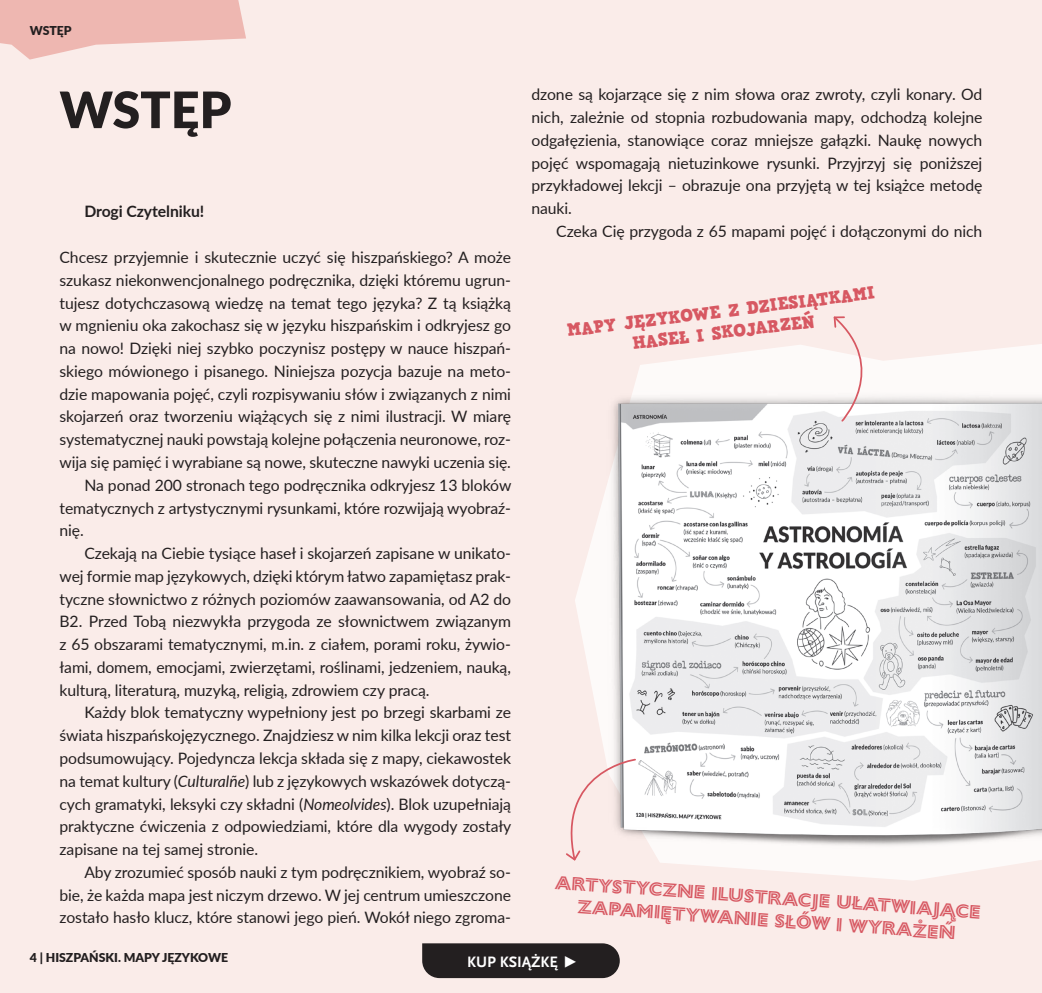
<style>
.page{position:relative;width:1042px;height:993px;background:#fff}
.page>*{position:absolute;margin:0;border:0;box-sizing:border-box;transform-origin:0 0}
.t1{font:900 50.23px "Lato";color:#231f20}
.t2{font:700 19.25px/22.8px "Gill Sans Nova Inline";color:#d75862;text-align:center}
.t3{font:17.5px/21px "HVD Comic Serif Pro";color:#d75862;text-align:center}
.t4{font:15.75px/22.8px "Lato";letter-spacing:-.005em;color:#231f20;text-align:justify}
.t5{font:700 15.75px "Lato";letter-spacing:-.005em;color:#231f20}
.t6{font:700 15.75px "Scala Sans Pro";color:#fff}
.t7{font:900 12.25px "Lato";color:#231f20}
.s1{font-style:italic}
</style>
<div class="page">
<div style="left:0;top:0;width:1042px;height:992px;background:#faece9"></div>
<svg style="left:0;top:0;width:246px;height:60px"></svg>
<svg style="left:575px;top:344px;width:467px;height:536px"></svg>
<img style="left:589px;top:376px;width:453px;height:493px">
<svg style="left:832px;top:316px;width:58px;height:106px"></svg>
<svg style="left:566px;top:757px;width:71px;height:104px"></svg>
<div style="left:422px;top:943px;width:198px;height:34px;background:#231f20"></div>
<p class="t7" style="left:30px;top:21px;width:43px">WSTĘP</p>
<p class="t4" style="left:531px;top:83px;width:452px">dzone są kojarzące się z nim słowa oraz zwroty, czyli konary. Od nich, zależnie od stopnia rozbudowania mapy, odchodzą kolejne odgałęzienia, stanowiące coraz mniejsze gałązki. Naukę nowych pojęć wspomagają nietuzinkowe rysunki. Przyjrzyj się poniższej przykładowej lekcji – obrazuje ona przyjętą w tej książce metodę nauki.</p>
<p class="t4" style="left:556px;top:219px;width:428px">Czeka Cię przygoda z 65 mapami pojęć i dołączonymi do nich</p>
<h1 class="t1" style="left:60px;top:72px;width:173px">WSTĘP</h1>
<p class="t5" style="left:84px;top:200px;width:122px">Drogi Czytelniku!</p>
<p class="t4" style="left:60px;top:245px;width:453px">Chcesz przyjemnie i skutecznie uczyć się hiszpańskiego? A może</p>
<p class="t4" style="left:60px;top:268px;width:453px">szukasz niekonwencjonalnego podręcznika, dzięki któremu ugrun-</p>
<p class="t4" style="left:60px;top:291px;width:453px">tujesz dotychczasową wiedzę na temat tego języka? Z tą książką</p>
<p class="t4" style="left:60px;top:313px;width:453px">w mgnieniu oka zakochasz się w języku hiszpańskim i odkryjesz go</p>
<p class="t4" style="left:60px;top:336px;width:453px">na nowo! Dzięki niej szybko poczynisz postępy w nauce hiszpań-</p>
<p class="t4" style="left:60px;top:359px;width:453px">skiego mówionego i pisanego. Niniejsza pozycja bazuje na meto-</p>
<p class="t4" style="left:60px;top:382px;width:453px">dzie mapowania pojęć, czyli rozpisywaniu słów i związanych z nimi</p>
<p class="t4" style="left:60px;top:404px;width:453px">skojarzeń oraz tworzeniu wiążących się z nimi ilustracji. W miarę</p>
<p class="t4" style="left:60px;top:427px;width:453px">systematycznej nauki powstają kolejne połączenia neuronowe, roz-</p>
<p class="t4" style="left:60px;top:450px;width:453px">wija się pamięć i wyrabiane są nowe, skuteczne nawyki uczenia się.</p>
<p class="t4" style="left:84px;top:473px;width:428px">Na ponad 200 stronach tego podręcznika odkryjesz 13 bloków</p>
<p class="t4" style="left:60px;top:495px;width:453px">tematycznych z artystycznymi rysunkami, które rozwijają wyobraź-</p>
<p class="t4" style="left:60px;top:518px;width:26px">nię.</p>
<p class="t4" style="left:84px;top:541px;width:428px">Czekają na Ciebie tysiące haseł i skojarzeń zapisane w unikato-</p>
<p class="t4" style="left:60px;top:564px;width:453px">wej formie map językowych, dzięki którym łatwo zapamiętasz prak-</p>
<p class="t4" style="left:60px;top:586px;width:453px">tyczne słownictwo z różnych poziomów zaawansowania, od A2 do</p>
<p class="t4" style="left:60px;top:609px;width:453px">B2. Przed Tobą niezwykła przygoda ze słownictwem związanym</p>
<p class="t4" style="left:60px;top:632px;width:453px">z 65 obszarami tematycznymi, m.in. z ciałem, porami roku, żywio-</p>
<p class="t4" style="left:60px;top:655px;width:453px">łami, domem, emocjami, zwierzętami, roślinami, jedzeniem, nauką,</p>
<p class="t4" style="left:60px;top:677px;width:372px">kulturą, literaturą, muzyką, religią, zdrowiem czy pracą.</p>
<p class="t4" style="left:84px;top:700px;width:428px">Każdy blok tematyczny wypełniony jest po brzegi skarbami ze</p>
<p class="t4" style="left:60px;top:723px;width:453px">świata hiszpańskojęzycznego. Znajdziesz w nim kilka lekcji oraz test</p>
<p class="t4" style="left:60px;top:746px;width:453px">podsumowujący. Pojedyncza lekcja składa się z mapy, ciekawostek</p>
<p class="t4" style="left:60px;top:768px;width:453px">na temat kultury (<span class="s1">Culturalñe</span>) lub z językowych wskazówek dotyczą-</p>
<p class="t4" style="left:60px;top:791px;width:453px">cych gramatyki, leksyki czy składni (<span class="s1">Nomeolvides</span>). Blok uzupełniają</p>
<p class="t4" style="left:60px;top:814px;width:453px">praktyczne ćwiczenia z odpowiedziami, które dla wygody zostały</p>
<p class="t4" style="left:60px;top:837px;width:200px">zapisane na tej samej stronie.</p>
<p class="t4" style="left:84px;top:859px;width:428px">Aby zrozumieć sposób nauki z tym podręcznikiem, wyobraź so-</p>
<p class="t4" style="left:60px;top:882px;width:453px">bie, że każda mapa jest niczym drzewo. W jej centrum umieszczone</p>
<p class="t4" style="left:60px;top:905px;width:453px">zostało hasło klucz, które stanowi jego pień. Wokół niego zgroma-</p>
<p class="t3" style="left:566px;top:320px;width:311px;rotate:-7deg">MAPY JĘZYKOWE Z DZIESIĄTKAMI<br>HASEŁ I SKOJARZEŃ</p>
<p class="t2" style="left:556px;top:869px;width:428px;rotate:4deg">ARTYSTYCZNE ILUSTRACJE UŁATWIAJĄCE<br>ZAPAMIĘTYWANIE SŁÓW I WYRAŻEŃ</p>
<p class="t6" style="left:467px;top:952px;width:112px">KUP KSIĄŻKĘ ▶</p>
<p class="t7" style="left:30px;top:947px;width:200px">4 | HISZPAŃSKI. MAPY JĘZYKOWE</p>
</div>
